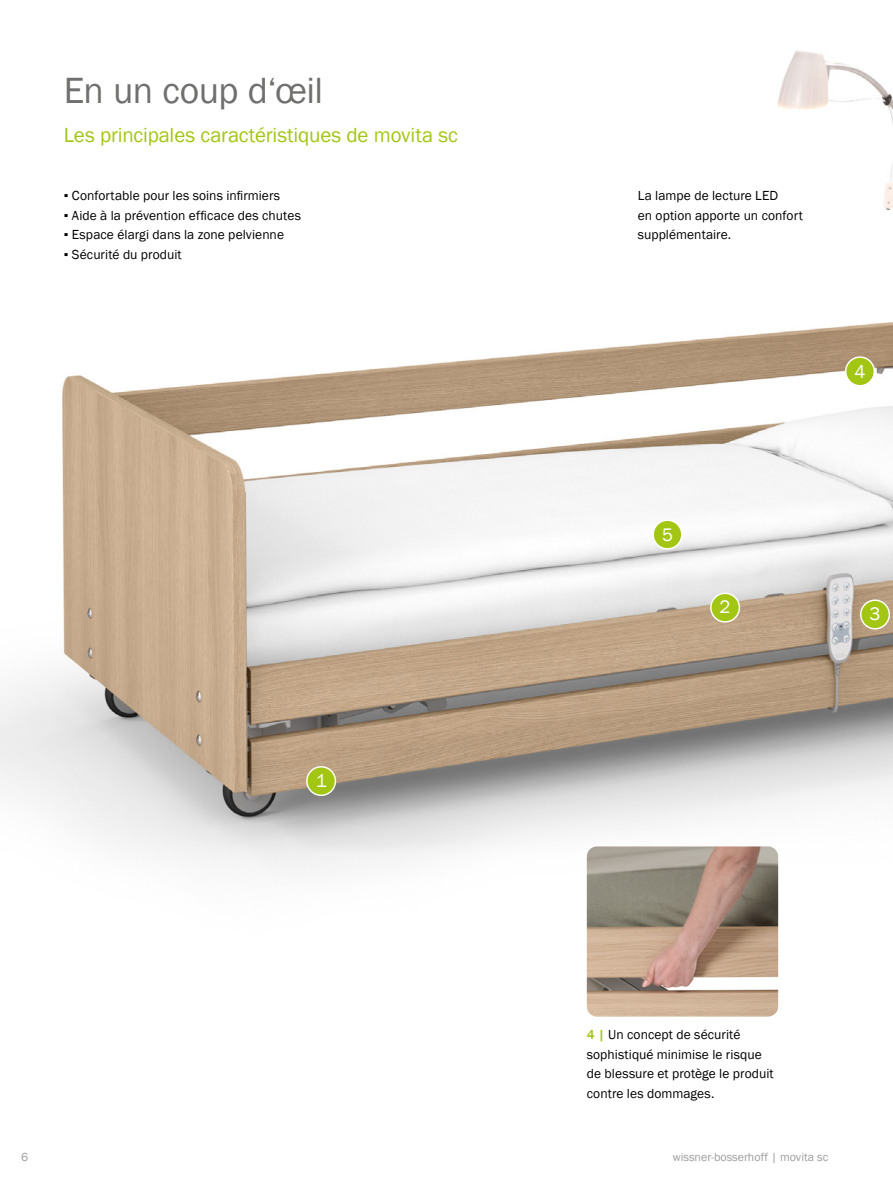
<style>
.page{position:relative;width:893px;height:1191px;background:#fff}
.page>*{position:absolute;margin:0;border:0;box-sizing:border-box;transform-origin:0 0}
.t1{font:37.5px "Franklin Gothic";letter-spacing:-.02em;color:#6f6f6e}
.t2{font:21px "Franklin Gothic";letter-spacing:-.005em;color:#a2c613}
.t3{font:18.75px "Franklin Gothic";color:#fff}
.t4{font:13.5px/19.5px "Franklin Gothic";letter-spacing:.005em;color:#000}
.t5{font:12px "Franklin Gothic";color:#9c9d9d}
.s1{font-weight:500;color:#a2c613}
</style>
<div class="page">
<img style="left:0;top:51px;width:893px;height:918px">
<div style="left:846px;top:357px;width:28px;height:29px;background:#a2c613;border-radius:50%"></div>
<div style="left:845px;top:356px;width:30px;height:30px;border:1px solid #fff;border-radius:50%"></div>
<div style="left:711px;top:593px;width:28px;height:29px;background:#a2c613;border-radius:50%"></div>
<div style="left:710px;top:592px;width:30px;height:30px;border:1px solid #fff;border-radius:50%"></div>
<div style="left:653px;top:520px;width:29px;height:29px;background:#a2c613;border-radius:50%"></div>
<div style="left:652px;top:519px;width:30px;height:30px;border:1px solid #fff;border-radius:50%"></div>
<div style="left:861px;top:600px;width:28px;height:29px;background:#a2c613;border-radius:50%"></div>
<div style="left:860px;top:599px;width:30px;height:30px;border:1px solid #fff;border-radius:50%"></div>
<div style="left:307px;top:766px;width:28px;height:29px;background:#a2c613;border-radius:50%"></div>
<div style="left:306px;top:766px;width:30px;height:30px;border:1px solid #fff;border-radius:50%"></div>
<img style="left:587px;top:846px;width:191px;height:170px">
<h1 class="t1" style="left:64px;top:67px;width:261px">En un coup d‘œil</h1>
<h2 class="t2" style="left:64px;top:122px;width:396px">Les principales caractéristiques de movita sc</h2>
<p class="t4" style="left:64px;top:186px;width:218px">▪ Confortable pour les soins infirmiers</p>
<p class="t4" style="left:64px;top:206px;width:239px">▪ Aide à la prévention efficace des chutes</p>
<p class="t4" style="left:64px;top:225px;width:222px">▪ Espace élargi dans la zone pelvienne</p>
<p class="t4" style="left:64px;top:245px;width:120px">▪ Sécurité du produit</p>
<h3 class="t3" style="left:316px;top:768px;width:12px">1</h3>
<p class="t4" style="left:638px;top:186px;width:167px">La lampe de lecture LED<br>en option apporte un confort supplémentaire.</p>
<h3 class="t3" style="left:854px;top:360px;width:12px">4</h3>
<h3 class="t3" style="left:662px;top:523px;width:12px">5</h3>
<h3 class="t3" style="left:720px;top:595px;width:12px">2</h3>
<h3 class="t3" style="left:869px;top:602px;width:12px">3</h3>
<p class="t4" style="left:587px;top:1025px;width:188px"><span class="s1">4 |</span> Un concept de sécurité sophistiqué minimise le risque de blessure et protège le produit contre les dommages.</p>
<p class="t5" style="left:21px;top:1149px;width:9px">6</p>
<p class="t5" style="left:673px;top:1149px;width:157px">wissner-bosserhoff | movita sc</p>
</div>
